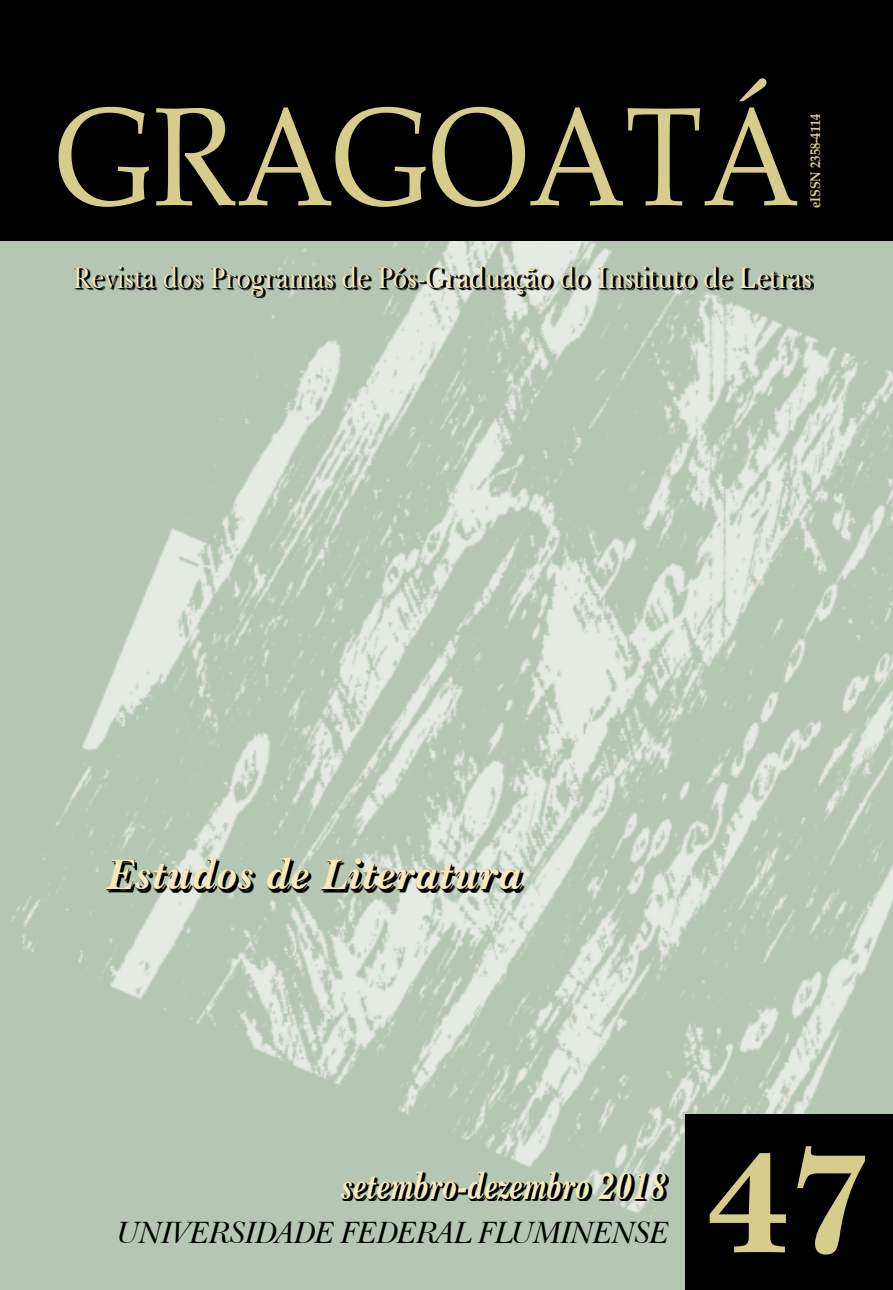
<style>
.page{position:relative;width:893px;height:1290px;background:#fff}
.page>*{position:absolute;margin:0;border:0;box-sizing:border-box;transform-origin:0 0}
.t1{font:700 144.55px "Baskerville BT";color:#d6cd8d;scale:1.04 1}
.t2{font:140px "Book Antiqua";color:#d6cd8d;scale:.89 1}
.t3{font:italic 700 43.75px "Baskerville BT";color:#f5e9bc}
.t4{font:italic 700 38.5px "Baskerville BT";color:#f5e9bc;scale:.8 1}
.t5{font:italic 31.5px "Baskerville BT";letter-spacing:-.06em;color:#000}
.t6{font:30.45px "Baskerville BT";color:#f5e9bc;scale:.85 1}
.t7{font:700 14px "Book Antiqua";color:#d6cd8d;scale:.9 1}
</style>
<div class="page">
<img style="left:0;top:241px;width:893px;height:1049px">
<svg style="left:344px;top:1173px;width:324px;height:28px"></svg>
<svg style="left:109px;top:861px;width:415px;height:32px"></svg>
<svg style="left:76px;top:267px;width:738px;height:31px"></svg>
<div style="left:0;top:0;width:893px;height:241px;background:#000"></div>
<div style="left:686px;top:1115px;width:207px;height:175px;background:#000"></div>
<svg style="left:343px;top:1172px;width:324px;height:28px;background:#666f64"></svg>
<svg style="left:75px;top:267px;width:737px;height:30px;background:#899487"></svg>
<svg style="left:107px;top:859px;width:415px;height:31px;background:#6e756c"></svg>
<h2 class="t2" style="left:57px;top:60px;width:836px">GRAGOATÁ</h2>
<p class="t7" style="left:806px;top:208px;width:107px;rotate:-90deg">eISSN 2358-4114</p>
<p class="t6" style="left:73px;top:257px;width:871px">Revista dos Programas de Pós-Graduação do Instituto de Letras</p>
<h3 class="t3" style="left:107px;top:845px;width:418px">Estudos de Literatura</h3>
<p class="t4" style="left:342px;top:1160px;width:408px">setembro-dezembro 2018</p>
<p class="t5" style="left:116px;top:1211px;width:556px">UNIVERSIDADE FEDERAL FLUMINENSE</p>
<h1 class="t1" style="left:707px;top:1104px;width:161px">47</h1>
</div>
